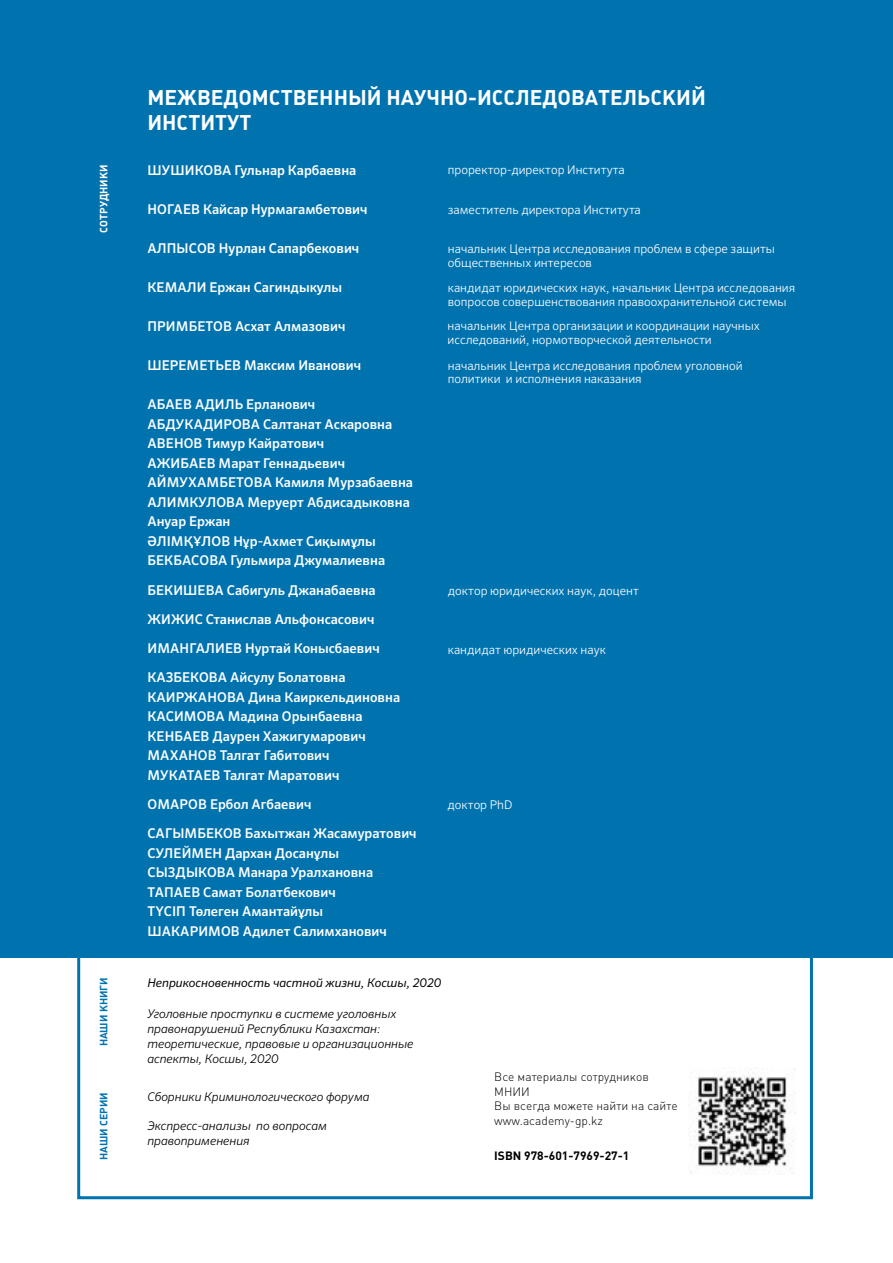
<style>
.page{position:relative;width:893px;height:1263px;background:#fff}
.page>*{position:absolute;margin:0;border:0;box-sizing:border-box;transform-origin:0 0}
.t1{font:700 21px/25.2px "K Plumb";color:#fff}
.t2{font:500 13.5px/19.5px "Sero Pro";color:#fff}
.t3{font:300 12px/13.5px "Sero Pro";color:#fff}
.t4{font:italic 300 12px/15px "Sero Pro";color:#000}
.t5{font:300 12px/14.4px "K Plumb";color:#000}
.t6{font:italic 12px "Sero Pro";color:#000}
.t7{font:700 12px "K Plumb";color:#000}
.t8{font:700 10.5px "K Plumb";color:#0073af}
.t9{font:700 10.5px "K Plumb";color:#fff}
</style>
<div class="page">
<div style="left:77px;top:911px;width:736px;height:288px;border:3px solid #0073af"></div>
<div style="left:0;top:0;width:893px;height:957px;background:#0073af"></div>
<img style="left:690px;top:1069px;width:105px;height:105px">
<p class="t9" style="left:98px;top:233px;width:69px;rotate:-90deg">СОТРУДНИКИ</p>
<p class="t8" style="left:98px;top:1046px;width:71px;rotate:-90deg">НАШИ КНИГИ</p>
<p class="t8" style="left:98px;top:1160px;width:69px;rotate:-90deg">НАШИ СЕРИИ</p>
<h1 class="t1" style="left:147px;top:84px;width:560px">МЕЖВЕДОМСТВЕННЫЙ НАУЧНО-ИССЛЕДОВАТЕЛЬСКИЙ<br>ИНСТИТУТ</h1>
<p class="t2" style="left:147px;top:161px;width:210px">ШУШИКОВА Гульнар Карбаевна</p>
<p class="t2" style="left:147px;top:200px;width:222px">НОГАЕВ Кайсар Нурмагамбетович</p>
<p class="t2" style="left:147px;top:239px;width:213px">АЛПЫСОВ Нурлан Сапарбекович</p>
<p class="t2" style="left:147px;top:278px;width:196px">КЕМАЛИ Ержан Сагиндыкулы</p>
<p class="t2" style="left:147px;top:317px;width:199px">ПРИМБЕТОВ Асхат Алмазович</p>
<p class="t2" style="left:147px;top:356px;width:215px">ШЕРЕМЕТЬЕВ Максим Иванович</p>
<p class="t2" style="left:147px;top:395px;width:267px">АБАЕВ АДИЛЬ Ерланович<br>АБДУКАДИРОВА Салтанат Аскаровна<br>АВЕНОВ Тимур Кайратович<br>АЖИБАЕВ Марат Геннадьевич<br>АЙМУХАМБЕТОВА Камиля Мурзабаевна<br>АЛИМКУЛОВА Меруерт Абдисадыковна<br>Ануар Ержан<br>ӘЛІМҚҰЛОВ Нұр-Ахмет Сиқымұлы<br>БЕКБАСОВА Гульмира Джумалиевна</p>
<p class="t2" style="left:147px;top:575px;width:234px;line-height:29.2px">БЕКИШЕВА Сабигуль Джанабаевна<br>ЖИЖИС Станислав Альфонсасович<br>ИМАНГАЛИЕВ Нуртай Конысбаевич<br>КАЗБЕКОВА Айсулу Болатовна</p>
<p class="t2" style="left:147px;top:687px;width:254px">КАИРЖАНОВА Дина Каиркельдиновна<br>КАСИМОВА Мадина Орынбаевна<br>КЕНБАЕВ Даурен Хажигумарович<br>МАХАНОВ Талгат Габитович<br>МУКАТАЕВ Талгат Маратович</p>
<p class="t2" style="left:147px;top:790px;width:271px;line-height:29.2px">ОМАРОВ Ербол Агбаевич<br>САГЫМБЕКОВ Бахытжан Жасамуратович</p>
<p class="t2" style="left:147px;top:843px;width:241px">СУЛЕЙМЕН Дархан Досанұлы<br>СЫЗДЫКОВА Манара Уралхановна<br>ТАПАЕВ Самат Болатбекович<br>ТҮСІП Төлеген Амантайұлы<br>ШАКАРИМОВ Адилет Салимханович</p>
<p class="t3" style="left:448px;top:163px;width:178px">проректор-директор Института</p>
<p class="t3" style="left:448px;top:203px;width:194px">заместитель директора Института</p>
<p class="t3" style="left:448px;top:242px;width:329px">начальник Центра исследования проблем в сфере защиты общественных интересов</p>
<p class="t3" style="left:448px;top:281px;width:349px">кандидат юридических наук, начальник Центра исследования вопросов совершенствования правоохранительной системы</p>
<p class="t3" style="left:448px;top:319px;width:314px">начальник Центра организации и координации научных исследований, нормотворческой деятельности</p>
<p class="t3" style="left:448px;top:359px;width:296px">начальник Центра исследования проблем уголовной политики и исполнения наказания</p>
<p class="t3" style="left:448px;top:584px;width:192px">доктор юридических наук, доцент</p>
<p class="t3" style="left:448px;top:642px;width:160px">кандидат юридических наук</p>
<p class="t3" style="left:448px;top:798px;width:66px">доктор PhD</p>
<p class="t6" style="left:147px;top:975px;width:295px">Неприкосновенность частной жизни, Косшы, 2020</p>
<p class="t4" style="left:147px;top:1006px;width:268px">Уголовные проступки в системе уголовных правонарушений Республики Казахстан: теоретические, правовые и организационные аспекты, Косшы, 2020</p>
<p class="t4" style="left:147px;top:1089px;width:224px">Сборники Криминологического форума</p>
<p class="t4" style="left:147px;top:1118px;width:181px">Экспресс-анализы по вопросам правоприменения</p>
<p class="t5" style="left:494px;top:1070px;width:185px">Все материалы сотрудников<br>МНИИ<br>Вы всегда можете найти на сайте www.academy-gp.kz</p>
<p class="t7" style="left:494px;top:1149px;width:137px">ISBN 978-601-7969-27-1</p>
</div>
